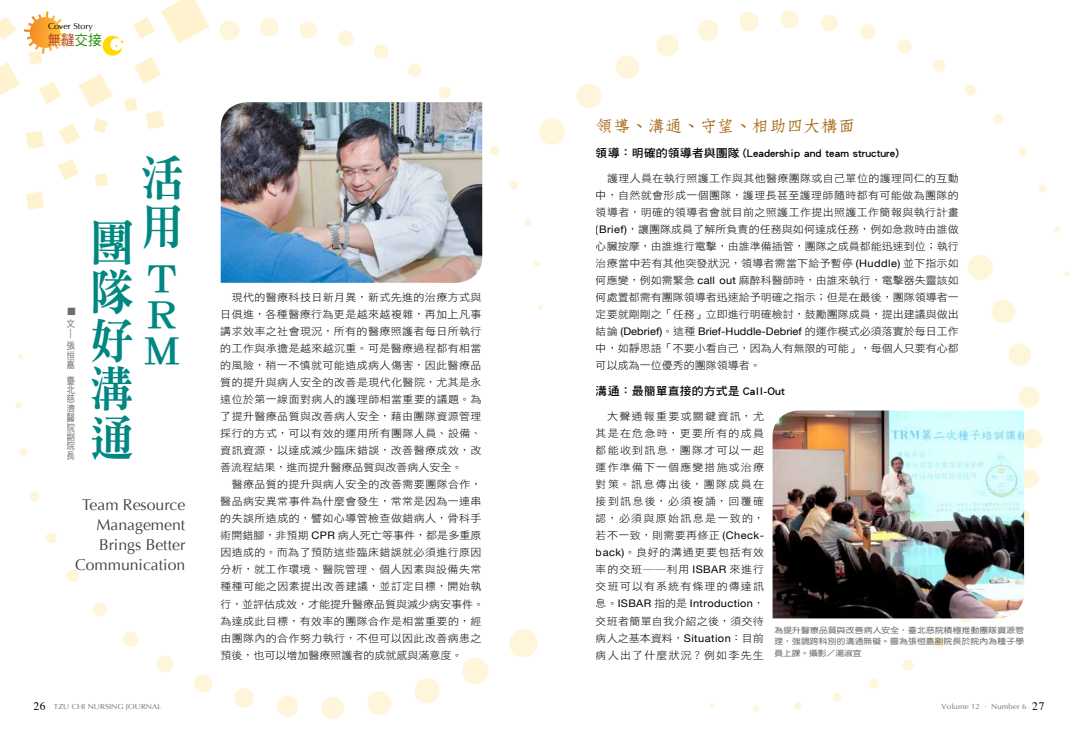
<style>
.page{position:relative;width:1078px;height:738px;background:#fff}
.page>*{position:absolute;margin:0;border:0;box-sizing:border-box;transform-origin:0 0}
.t1{font:48.6px/48.6px "DF Ming Std W9";color:#008781;scale:.9 1}
.t2{font:43.8px/36px "DF Ming Std W9";color:#008781;text-align:justify;scale:1.11 1}
.t3{font:700 16.2px "Nan Sung";letter-spacing:-.04em;color:#a36107;scale:1.11 1}
.t4{font:15.7px/20px "Optima";color:#404042;text-align:right}
.t5{font:14.2px "DF Hei Std W5";color:#b34529;scale:.95 1}
.t6{font:11.4px "DF Hei Std W7";color:#000;scale:1.05 1}
.t7{font:11.4px "Times";color:#000}
.t8{font:10.4px/17px "DF Hei Std W3";letter-spacing:.035em;color:#000;text-align:justify;scale:1.05 1}
.t9{font:10.4px "Helvetica Neue";letter-spacing:.005em;color:#000;scale:1.05 1}
.t10{font:10.4px/17px "DF Hei Std W3";color:#000;scale:1.05 1}
.t11{font:10.4px "Helvetica Neue";letter-spacing:.03em;color:#000;scale:1.05 1}
.t12{font:9.4px/9.4px "DF Hei Std W5";color:#6d6e71;text-align:justify;scale:.96 1}
.t13{font:500 9px "Lin Gothic";color:#6d6e71}
.t14{font:8.6px "Optima";color:#000;scale:1.05 1}
.t15{font:7.8px/11.8px "DF Yuan Std W7";letter-spacing:.03em;color:#6d6e71;text-align:justify;scale:1.11 1}
.t16{font:7.5px "Optima";letter-spacing:.01em;color:#6d6e71;scale:1.06 1}
.t17{font:7.2px "Optima";color:#6d6e71;scale:1.11 1}
.s1{color:#268c00}
.s2{font-family:"Helvetica Neue"}
.s3{font-family:"DF Hei Std W3"}
</style>
<div class="page">
<svg style="left:58px;top:159px;width:21px;height:21px"></svg>
<svg style="left:26px;top:191px;width:18px;height:19px"></svg>
<svg style="left:94px;top:173px;width:14px;height:13px"></svg>
<svg style="left:539px;top:118px;width:26px;height:27px"></svg>
<svg style="left:576px;top:83px;width:25px;height:25px"></svg>
<svg style="left:616px;top:55px;width:23px;height:24px"></svg>
<svg style="left:656px;top:34px;width:23px;height:23px"></svg>
<div style="left:697px;top:20px;width:21px;height:21px;background:#fff5db;border-radius:50%"></div>
<svg style="left:739px;top:12px;width:20px;height:20px"></svg>
<svg style="left:780px;top:10px;width:19px;height:19px"></svg>
<svg style="left:821px;top:14px;width:17px;height:17px"></svg>
<svg style="left:860px;top:24px;width:16px;height:16px"></svg>
<svg style="left:897px;top:39px;width:15px;height:14px"></svg>
<svg style="left:932px;top:59px;width:13px;height:13px"></svg>
<svg style="left:964px;top:84px;width:12px;height:12px"></svg>
<svg style="left:993px;top:113px;width:11px;height:11px"></svg>
<svg style="left:1018px;top:147px;width:9px;height:9px"></svg>
<svg style="left:1039px;top:185px;width:7px;height:8px"></svg>
<svg style="left:1053px;top:226px;width:7px;height:7px"></svg>
<svg style="left:1064px;top:271px;width:5px;height:5px"></svg>
<svg style="left:967px;top:255px;width:26px;height:25px"></svg>
<svg style="left:991px;top:299px;width:24px;height:24px"></svg>
<div style="left:1008px;top:343px;width:22px;height:22px;background:#fff5db;border-radius:50%"></div>
<svg style="left:1018px;top:386px;width:22px;height:22px"></svg>
<svg style="left:1023px;top:427px;width:19px;height:22px"></svg>
<svg style="left:1023px;top:468px;width:16px;height:21px"></svg>
<svg style="left:1023px;top:506px;width:7px;height:20px"></svg>
<svg style="left:957px;top:618px;width:16px;height:5px"></svg>
<svg style="left:932px;top:636px;width:13px;height:13px"></svg>
<svg style="left:902px;top:660px;width:11px;height:11px"></svg>
<svg style="left:869px;top:678px;width:10px;height:10px"></svg>
<svg style="left:832px;top:692px;width:9px;height:9px"></svg>
<svg style="left:793px;top:701px;width:8px;height:8px"></svg>
<svg style="left:753px;top:706px;width:6px;height:5px"></svg>
<svg style="left:710px;top:703px;width:5px;height:5px"></svg>
<svg style="left:219px;top:20px;width:21px;height:20px"></svg>
<svg style="left:260px;top:18px;width:19px;height:19px"></svg>
<svg style="left:300px;top:21px;width:17px;height:18px"></svg>
<svg style="left:338px;top:30px;width:16px;height:16px"></svg>
<svg style="left:374px;top:44px;width:15px;height:15px"></svg>
<svg style="left:407px;top:63px;width:14px;height:14px"></svg>
<svg style="left:438px;top:86px;width:13px;height:13px"></svg>
<svg style="left:490px;top:146px;width:10px;height:10px"></svg>
<svg style="left:509px;top:181px;width:9px;height:9px"></svg>
<div style="left:524px;top:219px;width:7px;height:8px;background:#fff5db;border-radius:50%"></div>
<svg style="left:533px;top:260px;width:7px;height:7px"></svg>
<svg style="left:538px;top:305px;width:5px;height:4px"></svg>
<svg style="left:509px;top:629px;width:29px;height:29px"></svg>
<svg style="left:462px;top:658px;width:27px;height:27px"></svg>
<svg style="left:414px;top:678px;width:26px;height:25px"></svg>
<svg style="left:367px;top:691px;width:25px;height:24px"></svg>
<svg style="left:321px;top:697px;width:23px;height:22px"></svg>
<svg style="left:277px;top:695px;width:21px;height:22px"></svg>
<svg style="left:234px;top:688px;width:20px;height:20px"></svg>
<svg style="left:194px;top:674px;width:19px;height:19px"></svg>
<svg style="left:157px;top:655px;width:17px;height:17px"></svg>
<svg style="left:123px;top:631px;width:15px;height:16px"></svg>
<svg style="left:93px;top:602px;width:14px;height:15px"></svg>
<svg style="left:67px;top:569px;width:13px;height:13px"></svg>
<svg style="left:45px;top:532px;width:12px;height:11px"></svg>
<svg style="left:30px;top:491px;width:10px;height:10px"></svg>
<svg style="left:19px;top:447px;width:9px;height:9px"></svg>
<svg style="left:15px;top:402px;width:8px;height:7px"></svg>
<svg style="left:18px;top:354px;width:6px;height:5px"></svg>
<svg style="left:0;top:0;width:209px;height:149px"></svg>
<img style="left:772px;top:410px;width:251px;height:208px">
<img style="left:221px;top:102px;width:261px;height:180px">
<p class="t14" style="left:48px;top:21px;width:44px">Cover Story</p>
<h3 class="t5" style="left:47px;top:32px;width:58px">無縫<span class="s1">交接</span></h3>
<p class="t13" style="left:76px;top:306px;width:10px;rotate:90deg">■</p>
<p class="t12" style="left:67px;top:319px;width:10px">文</p>
<p class="t12" style="left:67px;top:341px;width:11px">張恒嘉</p>
<p class="t12" style="left:67px;top:375px;width:11px">臺北慈濟醫院副院長</p>
<h1 class="t1" style="left:90px;top:217px;width:49px;text-align:justify">團隊好溝通</h1>
<h1 class="t1" style="left:140px;top:153px;width:48px">活用</h1>
<h2 class="t2" style="left:143px;top:258px;width:35px">T R M</h2>
<h3 class="t4" style="left:75px;top:494px;width:112px">Team Resource<br>Management<br>Brings Better<br>Communication</h3>
<p class="t8" style="left:220px;top:288px;width:250px;text-indent:11px">現代的醫療科技日新月異，新式先進的治療方式與日俱進，各種醫療行為更是越來越複雜，再加上凡事講求效率之社會現況，所有的醫療照護者每日所執行的工作與承擔是越來越沉重。可是醫療過程都有相當的風險，稍一不慎就可能造成病人傷害，因此醫療品質的提升與病人安全的改善是現代化醫院，尤其是永遠位於第一線面對病人的護理師相當重要的議題。為了提升醫療品質與改善病人安全，藉由團隊資源管理採行的方式，可以有效的運用所有團隊人員、設備、資訊資源，以達成減少臨床錯誤，改善醫療成效，改善流程結果，進而提升醫療品質與改善病人安全。</p>
<p class="t8" style="left:220px;top:475px;width:253px;text-align:left;text-indent:11px">醫療品質的提升與病人安全的改善需要團隊合作，醫品病安異常事件為什麼會發生，常常是因為一連串的失誤所造成的，譬如心導管檢查做錯病人，骨科手術開錯腳，非預期 <span class="s2">CPR</span> 病人死亡等事件，都是多重原因造成的。而為了預防這些臨床錯誤就必須進行原因分析，就工作環境、醫院管理、個人因素與設備失常種種可能之因素提出改善建議，並訂定目標，開始執行，並評估成效，才能提升醫療品質與減少病安事件。為達成此目標，有效率的團隊合作是相當重要的，經由團隊內的合作努力執行，不但可以因此改善病患之預後，也可以增加醫療照護者的成就感與滿意度。</p>
<h3 class="t3" style="left:595px;top:117px;width:236px">領導、溝通、守望、相助四大構面</h3>
<p class="t6" style="left:595px;top:146px;width:290px">領導：明確的領導者與團隊 (Leadership and team structure)</p>
<p class="t8" style="left:595px;top:169px;width:347px;text-indent:11px">護理人員在執行照護工作與其他醫療團隊或自己單位的護理同仁的互動中，自然就會形成一個團隊，護理長甚至護理師隨時都有可能做為團隊的領導者，明確的領導者會就目前之照護工作提出照護工作簡報與執行計畫<span class="s2">(Brief)</span>，讓團隊成員了解所負責的任務與如何達成任務，例如急救時由誰做心臟按摩，由誰進行電擊，由誰準備插管，團隊之成員都能迅速到位；執行治療當中若有其他突發狀況，領導者需當下給予暫停 <span class="s2">(Huddle)</span> 並下指示如何應變，例如需緊急 <span class="s2">call out</span> 麻醉科醫師時，由誰來執行，電擊器失靈該如何處置都需有團隊領導者迅速給予明確之指示；但是在最後，團隊領導者一定要就剛剛之「任務」立即進行明確檢討，鼓勵團隊成員，提出建議與做出</p>
<p class="t9" style="left:595px;top:325px;width:347px"><span class="s3">結論</span> (Debrief)<span class="s3">。這種</span> Brief-Huddle-Debrief <span class="s3">的運作模式必須落實於每日工作</span></p>
<p class="t10" style="left:595px;top:339px;width:347px">中，如靜思語「不要小看自己，因為人有無限的可能」，每個人只要有心都可以成為一位優秀的團隊領導者。</p>
<p class="t6" style="left:595px;top:384px;width:181px">溝通：最簡單直接的方式是 Call-Out</p>
<p class="t8" style="left:595px;top:407px;width:162px;text-indent:11px">大聲通報重要或關鍵資訊，尤其是在危急時，更要所有的成員都能收到訊息，團隊才可以一起運作準備下一個應變措施或治療對策。訊息傳出後，團隊成員在接到訊息後，必須複誦，回覆確認，必須與原始訊息是一致的，若不一致，則需要再修正 <span class="s2">(Check&shy;back)</span>。良好的溝通更要包括有效率的交班──利用 <span class="s2">ISBAR</span> 來進行交班可以有系統有條理的傳達訊</p>
<p class="t11" style="left:595px;top:597px;width:162px"><span class="s3">息。</span>ISBAR <span class="s3">指的是</span> Introduction<span class="s3">，</span></p>
<p class="t8" style="left:595px;top:611px;width:162px">交班者簡單自我介紹之後，須交待病人之基本資料，<span class="s2">Situation</span>：目前病人出了什麼狀況？例如李先生</p>
<p class="t15" style="left:774px;top:623px;width:226px">為提升醫療品質與改善病人安全，臺北慈院積極推動團隊資源管理，強調跨科別的溝通無礙。圖為張恒嘉副院長於院內為種子學員上課。攝影／湯淑宜</p>
<p class="t7" style="left:33px;top:694px;width:14px">26</p>
<p class="t16" style="left:941px;top:701px;width:38px">Volume 12</p>
<p class="t7" style="left:1031px;top:695px;width:14px">27</p>
<p class="t17" style="left:54px;top:701px;width:98px">TZU CHI NURSING JOURNAL</p>
<p class="t16" style="left:991px;top:701px;width:35px">Number 6</p>
</div>
